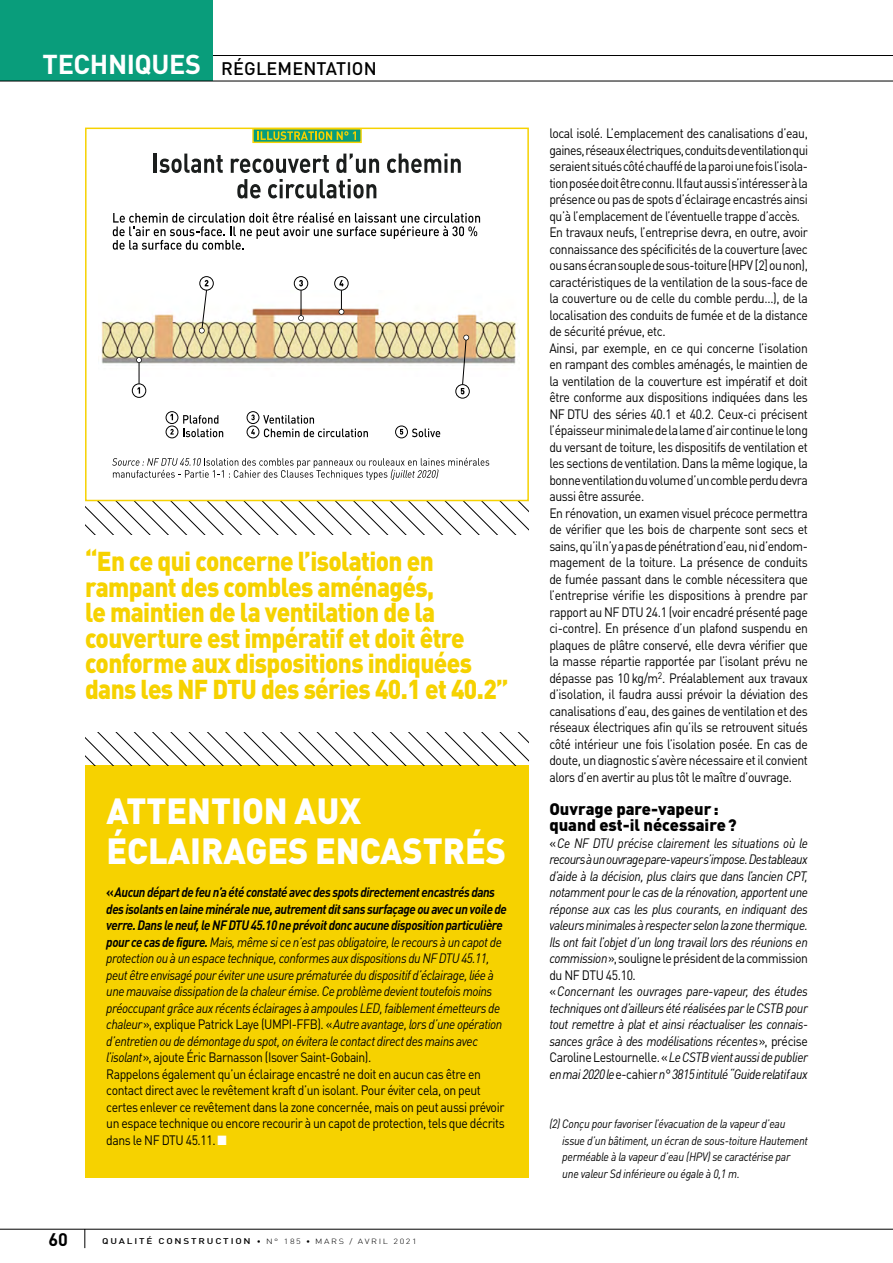
<style>
.page{position:relative;width:893px;height:1263px;background:#fff}
.page>*{position:absolute;margin:0;border:0;box-sizing:border-box;transform-origin:0 0}
.t1{font:900 36px/40.5px "DINOT";color:#fff;scale:.95 1}
.t2{font:900 27px/25.5px "DINOT";letter-spacing:-.025em;color:#f6d200;scale:.9 1}
.t3{font:500 18px "DINOT";letter-spacing:.01em;color:#000}
.t4{font:700 18px "DINOT";color:#000}
.t5{font:900 16.5px/16.5px "DINOT";color:#000}
.t6{font:13.5px/16.5px "DINOT";letter-spacing:-.03em;color:#000;scale:.9 1}
.t7{font:italic 13.5px/16.5px "DINOT";letter-spacing:-.035em;color:#000;scale:.9 1}
.t8{font:italic 12px/16.5px "DINOT";letter-spacing:-.025em;color:#000;scale:.9 1}
.t9{font:300 7.5px "DINOT";letter-spacing:.18em;color:#000}
.s1{font-weight:700;font-size:27px;color:#fff}
.s2{font-weight:700;font-style:normal}
.s3{font-weight:700}
.s4{font-style:normal}
.s5{color:#fff}
.s6{font-weight:500;font-size:8.25px}
</style>
<div class="page">
<svg style="left:85px;top:1230px;width:1px;height:18px"></svg>
<hr style="left:0;top:1229px;width:893px;height:1px;background:#000">
<hr style="left:0;top:55px;width:893px;height:1px;background:#000">
<div style="left:0;top:0;width:213px;height:81px;background:#099d7b"></div>
<hr style="left:0;top:81px;width:893px;height:1px;background:#000">
<div style="left:85px;top:765px;width:444px;height:413px;background:#f6d200"></div>
<svg style="left:85px;top:732px;width:444px;height:33px"></svg>
<svg style="left:85px;top:501px;width:444px;height:33px"></svg>
<img style="left:101px;top:290px;width:415px;height:74px">
<hr style="left:154px;top:154px;width:3px;height:19px;background:#1b1e1d">
<svg style="left:159px;top:154px;width:64px;height:19px"></svg>
<svg style="left:231px;top:155px;width:98px;height:18px"></svg>
<svg style="left:336px;top:154px;width:43px;height:19px"></svg>
<svg style="left:387px;top:153px;width:74px;height:20px"></svg>
<svg style="left:237px;top:179px;width:24px;height:19px"></svg>
<svg style="left:268px;top:179px;width:108px;height:19px"></svg>
<div style="left:252px;top:128px;width:110px;height:15px;background:#099d7b;border:1px solid #f6d200"></div>
<svg style="left:257px;top:131px;width:99px;height:9px"></svg>
<div style="left:166px;top:426px;width:12px;height:12px;border:1px solid #000;border-radius:50%"></div>
<svg style="left:170px;top:429px;width:4px;height:6px"></svg>
<div style="left:166px;top:411px;width:12px;height:13px;border:1px solid #000;border-radius:50%"></div>
<svg style="left:170px;top:414px;width:3px;height:6px"></svg>
<div style="left:247px;top:426px;width:12px;height:12px;border:1px solid #000;border-radius:50%"></div>
<svg style="left:251px;top:429px;width:4px;height:6px"></svg>
<div style="left:247px;top:411px;width:12px;height:13px;border:1px solid #000;border-radius:50%"></div>
<svg style="left:251px;top:414px;width:4px;height:6px"></svg>
<div style="left:334px;top:276px;width:15px;height:14px;border:1px solid #000;border-radius:50%"></div>
<svg style="left:339px;top:280px;width:5px;height:35px"></svg>
<svg style="left:200px;top:277px;width:13px;height:13px"></svg>
<div style="left:199px;top:276px;width:15px;height:14px;border:1px solid #000;border-radius:50%"></div>
<svg style="left:263px;top:415px;width:105px;height:22px"></svg>
<div style="left:395px;top:426px;width:13px;height:12px;border:1px solid #000;border-radius:50%"></div>
<svg style="left:400px;top:429px;width:3px;height:6px"></svg>
<svg style="left:412px;top:428px;width:28px;height:9px"></svg>
<svg style="left:183px;top:415px;width:40px;height:22px"></svg>
<svg style="left:112px;top:458px;width:377px;height:22px"></svg>
<svg style="left:199px;top:280px;width:9px;height:54px"></svg>
<div style="left:132px;top:383px;width:14px;height:15px;border:1px solid #000;border-radius:50%"></div>
<svg style="left:136px;top:357px;width:6px;height:37px"></svg>
<svg style="left:456px;top:385px;width:13px;height:13px"></svg>
<div style="left:455px;top:384px;width:15px;height:14px;border:1px solid #000;border-radius:50%"></div>
<svg style="left:461px;top:335px;width:8px;height:59px"></svg>
<div style="left:294px;top:276px;width:14px;height:14px;border:1px solid #000;border-radius:50%"></div>
<svg style="left:298px;top:280px;width:6px;height:41px"></svg>
<svg style="left:113px;top:212px;width:367px;height:38px"></svg>
<div style="left:85px;top:128px;width:444px;height:373px;border:2px solid #f6d200"></div>
<h3 class="t3" style="left:43px;top:57px;width:336px"><span class="s1">TECHNIQUES</span> RÉGLEMENTATION</h3>
<h2 class="t2" style="left:85px;top:548px;width:472px">“En ce qui concerne l’isolation en rampant des combles aménagés,<br>le maintien de la ventilation de la couverture est impératif et doit être conforme aux dispositions indiquées dans les NF DTU des séries 40.1 et 40.2”</h2>
<h1 class="t1" style="left:106px;top:789px;width:422px">ATTENTION AUX<br>ÉCLAIRAGES ENCASTRÉS</h1>
<p class="t7" style="left:106px;top:884px;width:447px"><span class="s2">«</span><span class="s3">Aucun départ de feu n’a été constaté avec des spots directement encastrés dans des isolants en laine minérale nue, autrement dit sans surfaçage ou avec un voile de verre. Dans le neuf, le NF DTU 45.10 ne prévoit donc aucune disposition particulière pour ce cas de figure.</span> Mais, même si ce n’est pas obligatoire, le recours à un capot de protection ou à un espace technique, conformes aux dispositions du NF DTU 45.11, peut être envisagé pour éviter une usure prématurée du dispositif d’éclairage, liée à une mauvaise dissipation de la chaleur émise. Ce problème devient toutefois moins préoccupant grâce aux récents éclairages à ampoules LED, faiblement émetteurs de chaleur<span class="s4">», explique Patrick Laye (UMPI-FFB). «</span>Autre avantage, lors d’une opération d’entretien ou de démontage du spot, on évitera le contact direct des mains avec l’isolant<span class="s4">», ajoute Éric Barnasson (Isover Saint-Gobain).<br>Rappelons également qu’un éclairage encastré ne doit en aucun cas être en contact direct avec le revêtement kraft d’un isolant. Pour éviter cela, on peut certes enlever ce revêtement dans la zone concernée, mais on peut aussi prévoir un espace technique ou encore recourir à un capot de protection, tels que décrits dans le NF DTU 45.11.</span> <span class="s5">■</span></p>
<h3 class="t4" style="left:48px;top:1227px;width:21px">60</h3>
<p class="t9" style="left:102px;top:1237px;width:316px"><span class="s6">QUALITÉ CONSTRUCTION</span> • N° 185 • MARS / AVRIL 2021</p>
<p class="t6" style="left:549px;top:125px;width:289px">local isolé. L’emplacement des canalisations d’eau, gaines, réseaux électriques, conduits de ventilation qui seraient situés côté chauffé de la paroi une fois l’isola&shy;tion posée doit être connu. Il faut aussi s’intéresser à la présence ou pas de spots d’éclairage encastrés ainsi qu’à l’emplacement de l’éventuelle trappe d’accès.<br>En travaux neufs, l’entreprise devra, en outre, avoir connaissance des spécificités de la couverture (avec ou sans écran souple de sous-toiture (HPV [2] ou non), caractéristiques de la ventilation de la sous-face de la couverture ou de celle du comble perdu…), de la localisation des conduits de fumée et de la distance de sécurité prévue, etc.<br>Ainsi, par exemple, en ce qui concerne l’isolation en rampant des combles aménagés, le maintien de la ventilation de la couverture est impératif et doit être conforme aux dispositions indiquées dans les NF DTU des séries 40.1 et 40.2. Ceux-ci précisent l’épaisseur minimale de la lame d’air continue le long du versant de toiture, les dispositifs de ventilation et les sections de ventilation. Dans la même logique, la bonne ventilation du volume d’un comble perdu devra aussi être assurée.<br>En rénovation, un examen visuel précoce permettra de vérifier que les bois de charpente sont secs et sains, qu’il n’y a pas de pénétration d’eau, ni d’endom&shy;magement de la toiture. La présence de conduits de fumée passant dans le comble nécessitera que l’entreprise vérifie les dispositions à prendre par rapport au NF DTU 24.1 (voir encadré présenté page ci-contre). En présence d’un plafond suspendu en plaques de plâtre conservé, elle devra vérifier que la masse répartie rapportée par l’isolant prévu ne dépasse pas 10 kg/m<sup>2</sup>. Préalablement aux travaux d’isolation, il faudra aussi prévoir la déviation des canalisations d’eau, des gaines de ventilation et des réseaux électriques afin qu’ils se retrouvent situés côté intérieur une fois l’isolation posée. En cas de doute, un diagnostic s’avère nécessaire et il convient alors d’en avertir au plus tôt le maître d’ouvrage.</p>
<p class="t5" style="left:549px;top:800px;width:189px">Ouvrage pare-vapeur : quand est-il nécessaire?</p>
<p class="t7" style="left:549px;top:834px;width:289px"><span class="s4">«</span>Ce NF DTU précise clairement les situations où le recours à un ouvrage pare-vapeur s’impose. Des tableaux d’aide à la décision, plus clairs que dans l’ancien CPT, notamment pour le cas de la rénovation, apportent une réponse aux cas les plus courants, en indiquant des valeurs minimales à respecter selon la zone thermique.<br>Ils ont fait l’objet d’un long travail lors des réunions en commission<span class="s4">», souligne le président de la commission du NF DTU 45.10.<br>«</span>Concernant les ouvrages pare-vapeur, des études techniques ont d’ailleurs été réalisées par le CSTB pour tout remettre à plat et ainsi réactualiser les connais&shy;sances grâce à des modélisations récentes<span class="s4">», précise Caroline Lestournelle. «</span>Le CSTB vient aussi de publier en mai 2020 le <span class="s4">e-cahier</span> n° 3815 intitulé “Guide relatif aux</p>
<p class="t8" style="left:562px;top:1115px;width:274px;text-indent:-13px">(2) Conçu pour favoriser l’évacuation de la vapeur d’eau issue d’un bâtiment, un écran de sous-toiture Hautement perméable à la vapeur d’eau (HPV) se caractérise par une valeur Sd inférieure ou égale à 0,1 m.</p>
</div>
